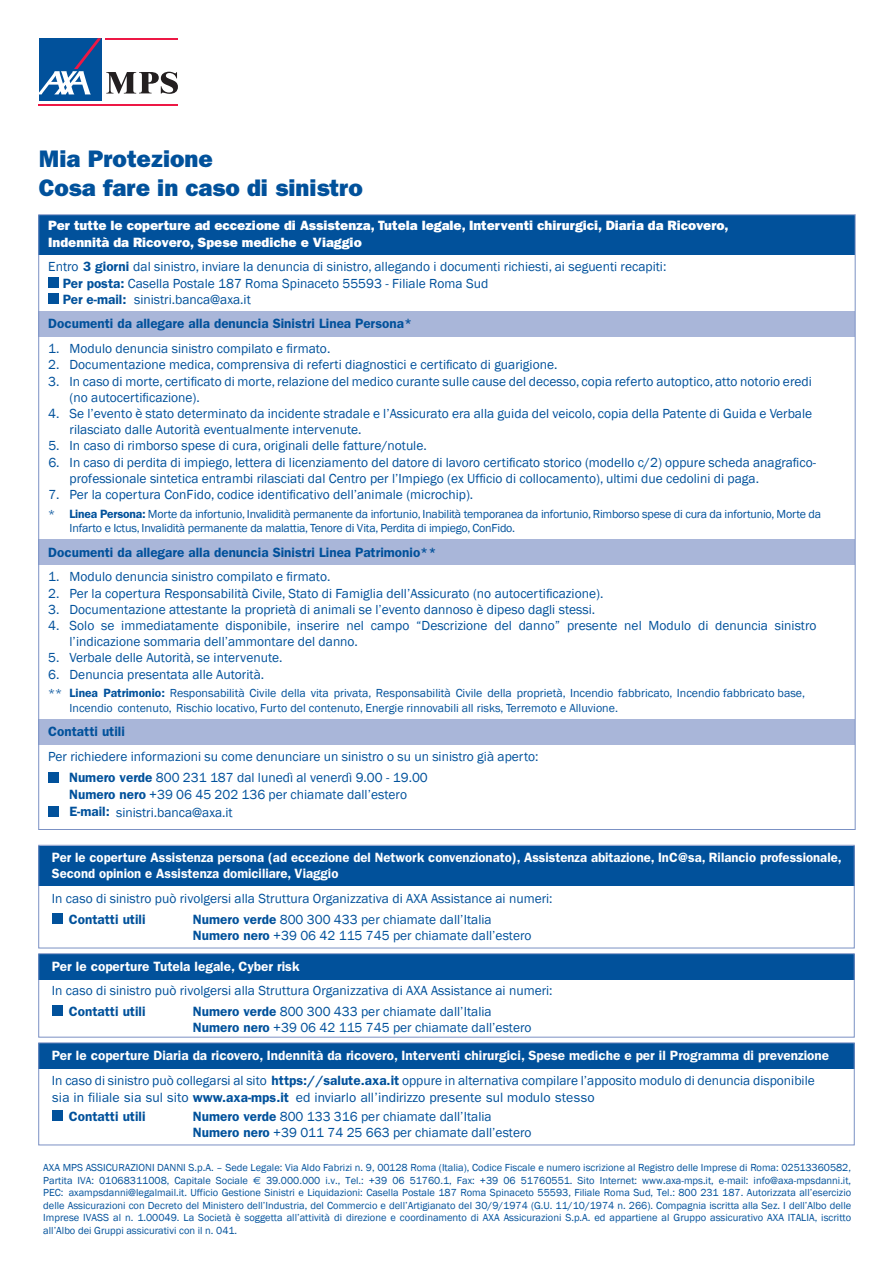
<style>
.page{position:relative;width:893px;height:1263px;background:#fff}
.page>*{position:absolute;margin:0;border:0;box-sizing:border-box;transform-origin:0 0}
.t1{font:800 24px/28.5px "Franklin Gothic";color:#01519b}
.t2{font:13.5px/16.2px "Franklin Gothic";color:#01519b}
.t3{font:600 13.5px/16.2px "Franklin Gothic";color:#fff}
.t4{font:600 13.5px "Franklin Gothic";color:#01519b}
.t5{font:800 13.5px/16.2px "Franklin Gothic";color:#fff}
.t6{font:12px/14.4px "Franklin Gothic";color:#01519b}
.t7{font:12px/14.4px "Franklin Gothic";letter-spacing:-.02em;color:#01519b}
.t8{font:10.5px/12.6px "Franklin Gothic";color:#01519b}
.s1{font-weight:600}
.s2{font-weight:400;color:#01519b}
.s3{color:#01519b}
.s4{font-family:"Euro Sans"}
</style>
<div class="page">
<div style="left:38px;top:846px;width:817px;height:39px;background:#01519b"></div>
<div style="left:38px;top:954px;width:817px;height:25px;background:#01519b"></div>
<div style="left:38px;top:1043px;width:817px;height:25px;background:#01519b"></div>
<div style="left:52px;top:913px;width:10px;height:10px;background:#01519b"></div>
<div style="left:38px;top:845px;width:817px;height:103px;border:1px solid #7b91c4"></div>
<div style="left:52px;top:1005px;width:10px;height:11px;background:#01519b"></div>
<div style="left:38px;top:953px;width:817px;height:84px;border:1px solid #7b91c4"></div>
<div style="left:52px;top:1111px;width:10px;height:10px;background:#01519b"></div>
<div style="left:38px;top:1042px;width:817px;height:103px;border:1px solid #7b91c4"></div>
<div style="left:39px;top:720px;width:816px;height:25px;background:#a9b6d9"></div>
<div style="left:39px;top:539px;width:816px;height:26px;background:#a9b6d9"></div>
<div style="left:39px;top:311px;width:816px;height:25px;background:#a9b6d9"></div>
<div style="left:39px;top:215px;width:816px;height:40px;background:#01519b"></div>
<div style="left:48px;top:277px;width:11px;height:10px;background:#01519b"></div>
<div style="left:48px;top:293px;width:11px;height:11px;background:#01519b"></div>
<div style="left:48px;top:772px;width:11px;height:10px;background:#01519b"></div>
<div style="left:48px;top:806px;width:11px;height:11px;background:#01519b"></div>
<div style="left:39px;top:38px;width:62px;height:63px;background:#01519b"></div>
<svg style="left:39px;top:38px;width:139px;height:56px"></svg>
<hr style="left:105px;top:38px;width:73px;height:2px;background:#ed1845">
<hr style="left:39px;top:104px;width:139px;height:2px;background:#ed1845">
<h1 class="t1" style="left:39px;top:145px;width:326px">Mia Protezione<br>Cosa fare in caso di sinistro</h1>
<p class="t5" style="left:48px;top:218px;width:682px">Per tutte le coperture ad eccezione di Assistenza, Tutela legale, Interventi chirurgici, Diaria da Ricovero,<br>Indennità da Ricovero, Spese mediche e Viaggio</p>
<p class="t2" style="left:63px;top:259px;width:605px;text-indent:-14px">Entro <span class="s1">3 giorni</span> dal sinistro, inviare la denuncia di sinistro, allegando i documenti richiesti, ai seguenti recapiti:<br><span class="s1">Per posta:</span> Casella Postale 187 Roma Spinaceto 55593 - Filiale Roma Sud<br><span class="s1">Per e-mail:</span></p>
<p class="t4" style="left:48px;top:319px;width:365px">Documenti da allegare alla denuncia Sinistri Linea Persona*</p>
<p class="t2" style="left:48px;top:341px;width:284px">1. Modulo denuncia sinistro compilato e firmato.</p>
<p class="t2" style="left:48px;top:357px;width:511px">2. Documentazione medica, comprensiva di referti diagnostici e certificato di guarigione.</p>
<p class="t2" style="left:70px;top:373px;width:744px;text-indent:-21px">3. In caso di morte, certificato di morte, relazione del medico curante sulle cause del decesso, copia referto autoptico, atto notorio eredi (no autocertificazione).</p>
<p class="t2" style="left:70px;top:406px;width:744px;text-indent:-21px">4. Se l’evento è stato determinato da incidente stradale e l’Assicurato era alla guida del veicolo, copia della Patente di Guida e Verbale rilasciato dalle Autorità eventualmente intervenute.</p>
<p class="t2" style="left:48px;top:438px;width:380px">5. In caso di rimborso spese di cura, originali delle fatture/notule.</p>
<p class="t2" style="left:70px;top:454px;width:748px;text-indent:-21px">6. In caso di perdita di impiego, lettera di licenziamento del datore di lavoro certificato storico (modello c/2) oppure scheda anagrafico&shy;professionale sintetica entrambi rilasciati dal Centro per l’Impiego (ex Ufficio di collocamento), ultimi due cedolini di paga.</p>
<p class="t2" style="left:48px;top:487px;width:426px">7. Per la copertura ConFido, codice identificativo dell’animale (microchip).</p>
<p class="t7" style="left:70px;top:507px;width:753px;text-indent:-21px">* <span class="s1">Linea Persona:</span> Morte da infortunio, Invalidità permanente da infortunio, Inabilità temporanea da infortunio, Rimborso spese di cura da infortunio, Morte da<br>Infarto e Ictus, Invalidità permanente da malattia, Tenore di Vita, Perdita di impiego, ConFido.</p>
<p class="t4" style="left:48px;top:547px;width:390px">Documenti da allegare alla denuncia Sinistri Linea Patrimonio**</p>
<p class="t2" style="left:48px;top:569px;width:284px">1. Modulo denuncia sinistro compilato e firmato.</p>
<p class="t2" style="left:48px;top:585px;width:557px">2. Per la copertura Responsabilità Civile, Stato di Famiglia dell’Assicurato (no autocertificazione).</p>
<p class="t2" style="left:48px;top:601px;width:548px">3. Documentazione attestante la proprietà di animali se l’evento dannoso è dipeso dagli stessi.</p>
<p class="t2" style="left:70px;top:618px;width:748px;text-indent:-21px">4. Solo se immediatamente disponibile, inserire nel campo “Descrizione del danno” presente nel Modulo di denuncia sinistro l’indicazione sommaria dell’ammontare del danno.</p>
<p class="t2" style="left:48px;top:650px;width:236px">5. Verbale delle Autorità, se intervenute.</p>
<p class="t2" style="left:48px;top:666px;width:217px">6. Denuncia presentata alle Autorità.</p>
<p class="t6" style="left:70px;top:686px;width:737px;text-indent:-21px">** <span class="s1">Linea Patrimonio:</span> Responsabilità Civile della vita privata, Responsabilità Civile della proprietà, Incendio fabbricato, Incendio fabbricato base,<br>Incendio contenuto, Rischio locativo, Furto del contenuto, Energie rinnovabili all risks, Terremoto e Alluvione.</p>
<p class="t4" style="left:48px;top:727px;width:78px">Contatti utili</p>
<p class="t2" style="left:69px;top:747px;width:471px;line-height:20.4px;text-indent:-21px">Per richiedere informazioni su come denunciare un sinistro o su un sinistro già aperto:<br><span class="s1">Numero verde</span> 800 231 187 dal lunedì al venerdì 9.00 - 19.00</p>
<p class="t2" style="left:69px;top:786px;width:339px"><span class="s1">Numero nero</span> +39 06 45 202 136 per chiamate dall’estero</p>
<p class="t2" style="left:134px;top:291px;width:118px">sinistri.banca@axa.it</p>
<p class="t2" style="left:69px;top:804px;width:165px"><span class="s1">E-mail:</span> sinistri.banca@axa.it</p>
<p class="t3" style="left:52px;top:851px;width:791px">Per le coperture Assistenza persona (ad eccezione del Network convenzionato), Assistenza abitazione, InC@sa, Rilancio professionale,<br>Second opinion e Assistenza domiciliare, Viaggio</p>
<p class="t2" style="left:52px;top:891px;width:502px">In caso di sinistro può rivolgersi alla Struttura Organizzativa di AXA Assistance ai numeri:</p>
<p class="t4" style="left:69px;top:914px;width:78px">Contatti utili</p>
<p class="t2" style="left:193px;top:911px;width:340px"><span class="s1">Numero verde</span> 800 300 433 per chiamate dall’Italia<br><span class="s1">Numero nero</span> +39 06 42 115 745 per chiamate dall’estero</p>
<p class="t3" style="left:52px;top:959px;width:249px">Per le coperture Tutela legale, Cyber risk</p>
<p class="t2" style="left:52px;top:983px;width:502px">In caso di sinistro può rivolgersi alla Struttura Organizzativa di AXA Assistance ai numeri:</p>
<p class="t4" style="left:69px;top:1006px;width:78px">Contatti utili</p>
<p class="t2" style="left:193px;top:1003px;width:340px"><span class="s1">Numero verde</span> 800 300 433 per chiamate dall’Italia<br><span class="s1">Numero nero</span> +39 06 42 115 745 per chiamate dall’estero</p>
<p class="t3" style="left:52px;top:1044px;width:779px;line-height:24.8px">Per le coperture Diaria da ricovero, Indennità da ricovero, Interventi chirurgici, Spese mediche e per il Programma di prevenzione<br><span class="s2">In caso di sinistro può collegarsi al sito</span> <span class="s3">https://salute.axa.it</span> <span class="s2">oppure in alternativa compilare l’apposito modulo di denuncia disponibile</span></p>
<p class="t4" style="left:69px;top:1112px;width:78px">Contatti utili</p>
<p class="t2" style="left:193px;top:1109px;width:340px"><span class="s1">Numero verde</span> 800 133 316 per chiamate dall’Italia<br><span class="s1">Numero nero</span> +39 011 74 25 663 per chiamate dall’estero</p>
<p class="t2" style="left:52px;top:1089px;width:544px">sia in filiale sia sul sito <span class="s1">www.axa-mps.it</span> ed inviarlo all’indirizzo presente sul modulo stesso</p>
<p class="t8" style="left:43px;top:1161px;width:809px;line-height:13.2px">AXA MPS ASSICURAZIONI DANNI S.p.A. – Sede Legale: Via Aldo Fabrizi n. 9, 00128 Roma (Italia), Codice Fiscale e numero iscrizione al Registro delle Imprese di Roma: 02513360582,<br>Partita IVA: 01068311008, Capitale Sociale <span class="s4">€</span> 39.000.000 i.v., Tel.: +39 06 51760.1, Fax: +39 06 51760551. Sito Internet: www.axa-mps.it, e-mail: info@axa-mpsdanni.it,</p>
<p class="t8" style="left:43px;top:1186px;width:809px;text-align:justify">PEC: axampsdanni@legalmail.it. Ufficio Gestione Sinistri e Liquidazioni: Casella Postale 187 Roma Spinaceto 55593, Filiale Roma Sud, Tel.: 800 231 187. Autorizzata all’esercizio delle Assicurazioni con Decreto del Ministero dell’Industria, del Commercio e dell’Artigianato del 30/9/1974 (G.U. 11/10/1974 n. 266). Compagnia iscritta alla Sez. I dell’Albo delle Imprese IVASS al n. 1.00049. La Società è soggetta all’attività di direzione e coordinamento di AXA Assicurazioni S.p.A. ed appartiene al Gruppo assicurativo AXA ITALIA, iscritto all’Albo dei Gruppi assicurativi con il n. 041.</p>
</div>
